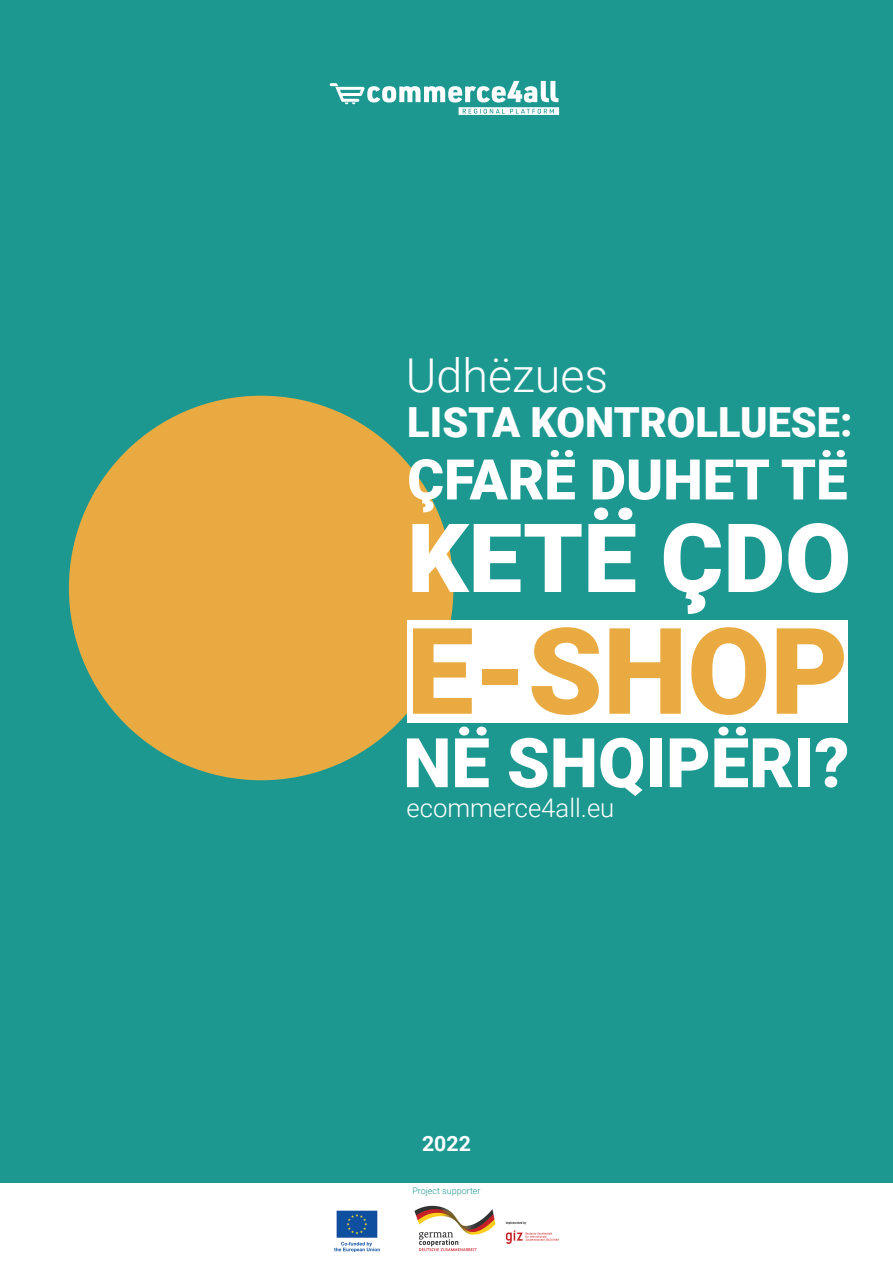
<style>
.page{position:relative;width:893px;height:1263px;background:#1c9890}
.page>*{position:absolute;margin:0;border:0;box-sizing:border-box;transform-origin:0 0}
.t1{font:900 120px "Roboto";color:#e9ab41}
.t2{font:900 95.7px "Roboto";color:#fff}
.t3{font:900 68.55px "Roboto";color:#fff}
.t4{font:900 56.1px "Roboto";color:#fff}
.t5{font:300 46.65px "Roboto";color:#fff}
.t6{font:900 41.55px "Roboto";color:#fff}
.t7{font:300 25.65px "Roboto";color:#fff}
.t8{font:700 21px "Roboto";color:#fff}
.t9{font:300 9px "Roboto";color:#1c9890}
</style>
<div class="page">
<svg style="left:330px;top:81px;width:229px;height:34px"></svg>
<div style="left:0;top:1183px;width:893px;height:80px;background:#fff"></div>
<img style="left:335px;top:1205px;width:223px;height:47px">
<div style="left:69px;top:396px;width:384px;height:384px;background:#e9ab41;border-radius:192px"></div>
<div style="left:407px;top:620px;width:440px;height:102px;background:#fff"></div>
<p class="t5" style="left:406px;top:343px;width:204px">Udhëzues</p>
<p class="t6" style="left:407px;top:393px;width:447px">LISTA KONTROLLUESE:</p>
<h3 class="t4" style="left:407px;top:440px;width:442px">ÇFARË DUHET TË</h3>
<h2 class="t2" style="left:407px;top:491px;width:445px">KETË ÇDO</h2>
<h1 class="t1" style="left:406px;top:587px;width:443px">E-SHOP</h1>
<h3 class="t3" style="left:403px;top:715px;width:448px">NË SHQIPËRI?</h3>
<p class="t7" style="left:406px;top:790px;width:209px">ecommerce4all.eu</p>
<p class="t8" style="left:422px;top:1128px;width:50px">2022</p>
<p class="t9" style="left:412px;top:1185px;width:70px">Project supporter</p>
</div>
